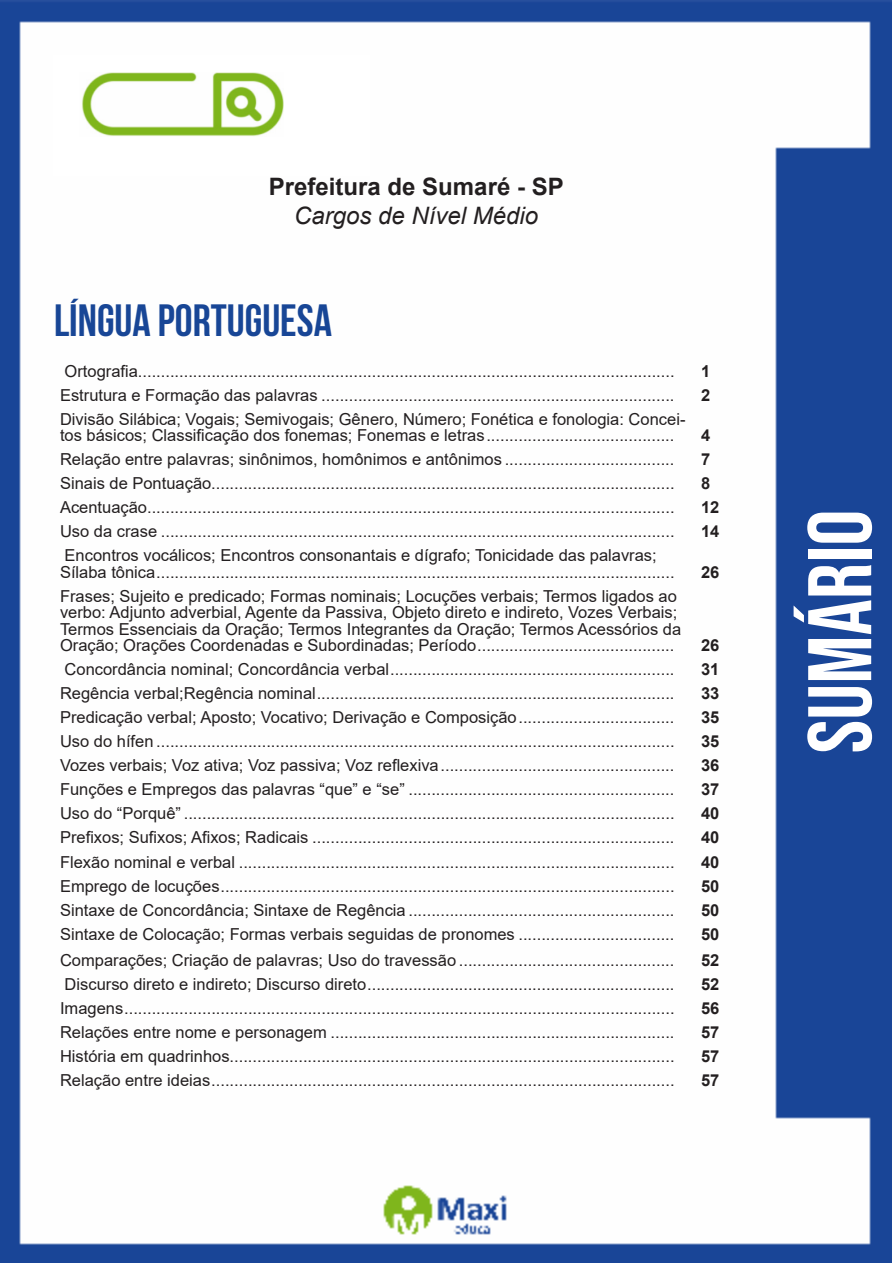
<style>
.page{position:relative;width:893px;height:1263px;background:#fff}
.page>*{position:absolute;margin:0;border:0;box-sizing:border-box;transform-origin:0 0}
.t1{font:90px "Bebas Neue";color:#fff}
.t2{font:700 45px "Bebas Neue";color:#184696}
.t3{font:700 24px "Arial";color:#231f20}
.t4{font:italic 24px "Arial";color:#231f20}
.ALTERNATIVAS{font:16.5px/16.5px "Arial";color:#231f20}
.INDICE{font:700 16.5px "Arial";color:#231f20}
</style>
<div class="page">
<img style="left:0;top:0;width:892px;height:1263px">
<div style="left:53px;top:55px;width:317px;height:121px;background:#fff"></div>
<img style="left:82px;top:72px;width:201px;height:64px">
<p class="t3" style="left:269px;top:170px;width:296px">Prefeitura de Sumaré - SP</p>
<p class="t4" style="left:294px;top:200px;width:246px">Cargos de Nível Médio</p>
<p class="t2" style="left:54px;top:295px;width:279px">LÍNGUA PORTUGUESA</p>
<p class="ALTERNATIVAS" style="left:65px;top:363px;width:612px">Ortografia.....................................................................................................................</p>
<p class="INDICE" style="left:701px;top:359px;width:11px">1</p>
<p class="ALTERNATIVAS" style="left:60px;top:387px;width:616px">Estrutura e Formação das palavras .............................................................................</p>
<p class="INDICE" style="left:701px;top:383px;width:11px">2</p>
<p class="ALTERNATIVAS" style="left:60px;top:411px;width:627px">Divisão Silábica; Vogais; Semivogais; Gênero, Número; Fonética e fonologia: Concei&shy;tos básicos; Classificação dos fonemas; Fonemas e letras.........................................</p>
<p class="INDICE" style="left:701px;top:424px;width:11px">4</p>
<p class="ALTERNATIVAS" style="left:60px;top:451px;width:616px">Relação entre palavras; sinônimos, homônimos e antônimos .....................................</p>
<p class="INDICE" style="left:701px;top:448px;width:11px">7</p>
<p class="ALTERNATIVAS" style="left:60px;top:475px;width:616px">Sinais de Pontuação.....................................................................................................</p>
<p class="INDICE" style="left:701px;top:472px;width:11px">8</p>
<p class="ALTERNATIVAS" style="left:60px;top:499px;width:616px">Acentuação...................................................................................................................</p>
<p class="INDICE" style="left:701px;top:496px;width:20px">12</p>
<p class="ALTERNATIVAS" style="left:60px;top:523px;width:616px">Uso da crase ................................................................................................................</p>
<p class="INDICE" style="left:701px;top:520px;width:20px">14</p>
<p class="ALTERNATIVAS" style="left:60px;top:547px;width:616px">Encontros vocálicos; Encontros consonantais e dígrafo; Tonicidade das palavras;<br>Sílaba tônica.................................................................................................................</p>
<p class="INDICE" style="left:701px;top:560px;width:20px">26</p>
<p class="ALTERNATIVAS" style="left:60px;top:588px;width:623px">Frases; Sujeito e predicado; Formas nominais; Locuções verbais; Termos ligados ao verbo: Adjunto adverbial, Agente da Passiva, Objeto direto e indireto, Vozes Verbais; Termos Essenciais da Oração; Termos Integrantes da Oração; Termos Acessórios da Oração; Orações Coordenadas e Subordinadas; Período...........................................</p>
<p class="INDICE" style="left:701px;top:634px;width:20px">26</p>
<p class="ALTERNATIVAS" style="left:65px;top:661px;width:611px">Concordância nominal; Concordância verbal..............................................................</p>
<p class="INDICE" style="left:701px;top:658px;width:20px">31</p>
<p class="ALTERNATIVAS" style="left:60px;top:685px;width:616px">Regência verbal;Regência nominal..............................................................................</p>
<p class="INDICE" style="left:701px;top:682px;width:20px">33</p>
<p class="ALTERNATIVAS" style="left:60px;top:709px;width:616px">Predicação verbal; Aposto; Vocativo; Derivação e Composição..................................</p>
<p class="INDICE" style="left:701px;top:706px;width:20px">35</p>
<p class="ALTERNATIVAS" style="left:60px;top:733px;width:616px">Uso do hífen .................................................................................................................</p>
<p class="INDICE" style="left:701px;top:730px;width:20px">35</p>
<p class="ALTERNATIVAS" style="left:60px;top:757px;width:616px">Vozes verbais; Voz ativa; Voz passiva; Voz reflexiva...................................................</p>
<p class="INDICE" style="left:701px;top:754px;width:20px">36</p>
<p class="ALTERNATIVAS" style="left:60px;top:781px;width:616px">Funções e Empregos das palavras “que” e “se” ..........................................................</p>
<p class="INDICE" style="left:701px;top:778px;width:20px">37</p>
<p class="ALTERNATIVAS" style="left:60px;top:805px;width:616px">Uso do “Porquê” ...........................................................................................................</p>
<p class="INDICE" style="left:701px;top:802px;width:20px">40</p>
<p class="ALTERNATIVAS" style="left:60px;top:829px;width:616px">Prefixos; Sufixos; Afixos; Radicais ...............................................................................</p>
<p class="INDICE" style="left:701px;top:826px;width:20px">40</p>
<p class="ALTERNATIVAS" style="left:60px;top:854px;width:616px">Flexão nominal e verbal ...............................................................................................</p>
<p class="INDICE" style="left:701px;top:851px;width:20px">40</p>
<p class="ALTERNATIVAS" style="left:60px;top:878px;width:616px">Emprego de locuções...................................................................................................</p>
<p class="INDICE" style="left:701px;top:875px;width:20px">50</p>
<p class="ALTERNATIVAS" style="left:60px;top:902px;width:616px">Sintaxe de Concordância; Sintaxe de Regência ..........................................................</p>
<p class="INDICE" style="left:701px;top:899px;width:20px">50</p>
<p class="ALTERNATIVAS" style="left:60px;top:926px;width:616px">Sintaxe de Colocação; Formas verbais seguidas de pronomes ..................................</p>
<p class="INDICE" style="left:701px;top:923px;width:20px">50</p>
<p class="ALTERNATIVAS" style="left:60px;top:952px;width:616px">Comparações; Criação de palavras; Uso do travessão ...............................................</p>
<p class="INDICE" style="left:701px;top:948px;width:20px">52</p>
<p class="ALTERNATIVAS" style="left:65px;top:976px;width:611px">Discurso direto e indireto; Discurso direto...................................................................</p>
<p class="INDICE" style="left:701px;top:972px;width:20px">52</p>
<p class="ALTERNATIVAS" style="left:60px;top:1000px;width:616px">Imagens........................................................................................................................</p>
<p class="INDICE" style="left:701px;top:997px;width:20px">56</p>
<p class="ALTERNATIVAS" style="left:60px;top:1024px;width:616px">Relações entre nome e personagem ...........................................................................</p>
<p class="INDICE" style="left:701px;top:1021px;width:20px">57</p>
<p class="ALTERNATIVAS" style="left:60px;top:1048px;width:616px">História em quadrinhos.................................................................................................</p>
<p class="INDICE" style="left:701px;top:1045px;width:20px">57</p>
<p class="ALTERNATIVAS" style="left:60px;top:1072px;width:616px">Relação entre ideias.....................................................................................................</p>
<p class="INDICE" style="left:701px;top:1069px;width:20px">57</p>
<h1 class="t1" style="left:789px;top:753px;width:245px;rotate:-90deg">sumário</h1>
</div>
